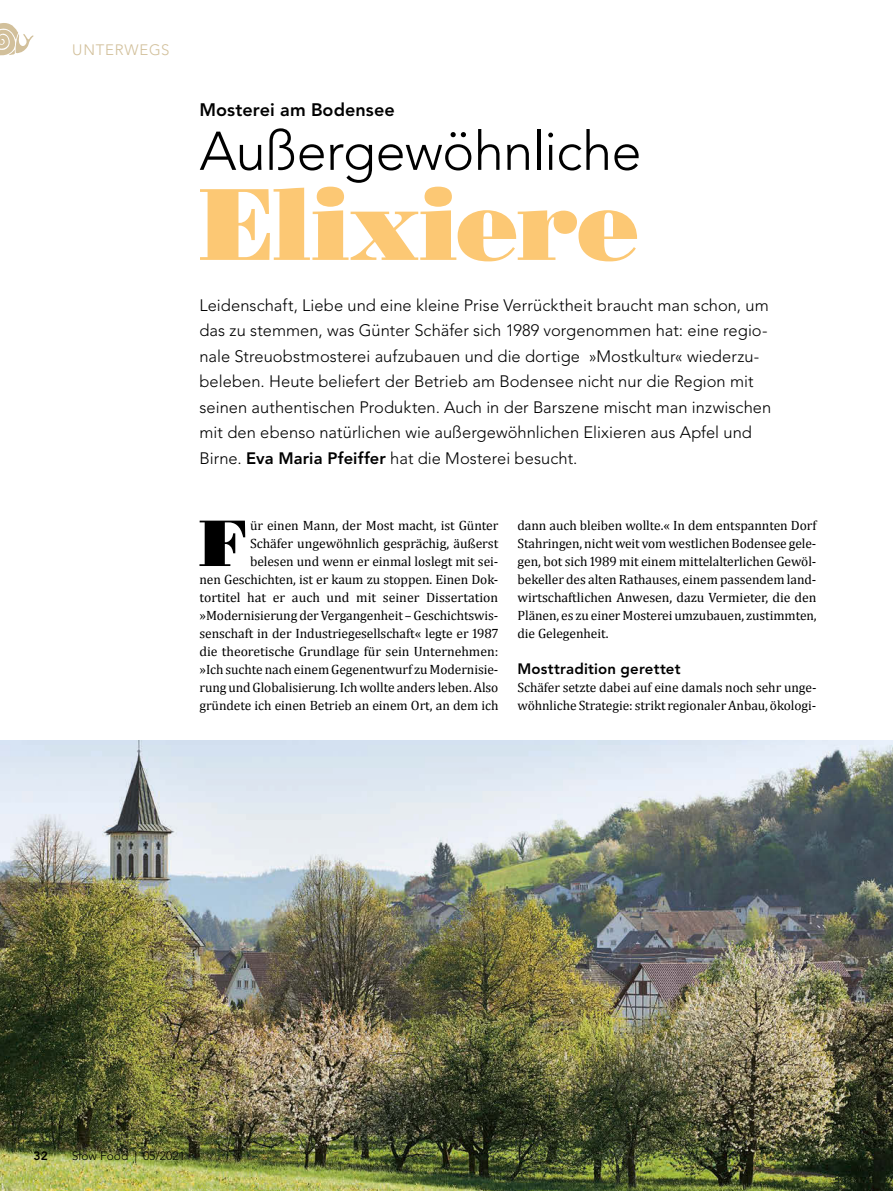
<style>
.page{position:relative;width:893px;height:1191px;background:#fff}
.page>*{position:absolute;margin:0;border:0;box-sizing:border-box;transform-origin:0 0}
.t1{font:102px "Bodoni LT Poster";letter-spacing:-.01em;color:#fcc874}
.t2{font:65.4px "Bodoni LT Poster";color:#000}
.t3{font:300 54px "Avenir LT Std";letter-spacing:-.01em;color:#000}
.t4{font:800 18px "Avenir LT Std";color:#000}
.t5{font:300 16.5px/25.5px "Avenir LT Std";color:#000}
.t6{font:800 15px "Avenir LT Std";letter-spacing:.01em;color:#000}
.t7{font:300 15px "Avenir LT Std";letter-spacing:.055em;color:#d2c09b}
.t8{font:13.5px/18px "Cambria";letter-spacing:-.005em;color:#000;text-align:right}
.t9{font:300 12px "Avenir LT Std";color:#000}
.t10{font:800 12px "Avenir LT Std";color:#000}
.s1{font-weight:800}
</style>
<div class="page">
<svg style="left:0;top:23px;width:34px;height:33px"></svg>
<img style="left:0;top:740px;width:893px;height:451px">
<p class="t7" style="left:72px;top:41px;width:99px">UNTERWEGS</p>
<h3 class="t4" style="left:199px;top:99px;width:197px">Mosterei am Bodensee</h3>
<h3 class="t3" style="left:199px;top:119px;width:443px">Außergewöhnliche</h3>
<h1 class="t1" style="left:199px;top:162px;width:441px">Elixiere</h1>
<p class="t5" style="left:199px;top:292px;width:573px">Leidenschaft, Liebe und eine kleine Prise Verrücktheit braucht man schon, um das zu stemmen, was Günter Schäfer sich 1989 vorgenommen hat: eine regio&shy;nale Streuobstmosterei aufzubauen und die dortige »Mostkultur« wiederzu&shy;beleben. Heute beliefert der Betrieb am Bodensee nicht nur die Region mit seinen authentischen Produkten. Auch in der Barszene mischt man inzwischen mit den ebenso natürlichen wie außergewöhnlichen Elixieren aus Apfel und Birne. <span class="s1">Eva Maria Pfeiffer</span> hat die Mosterei besucht.</p>
<p class="t8" style="left:199px;top:516px;width:300px">ür einen Mann, der Most macht, ist Günter<br>Schäfer ungewöhnlich gesprächig, äußerst<br>belesen und wenn er einmal loslegt mit sei-<br>nen Geschichten, ist er kaum zu stoppen. Einen Dok&shy;tortitel hat er auch und mit seiner Dissertation »Modernisierung der Vergangenheit – Geschichtswis&shy;senschaft in der Industriegesellschaft« legte er 1987 die theoretische Grundlage für sein Unternehmen: »Ich suchte nach einem Gegenentwurf zu Modernisie&shy;rung und Globalisierung. Ich wollte anders leben. Also gründete ich einen Betrieb an einem Ort, an dem ich</p>
<p class="t8" style="left:517px;top:516px;width:301px;text-align:justify">dann auch bleiben wollte.« In dem entspannten Dorf Stahringen, nicht weit vom westlichen Bodensee gele&shy;gen, bot sich 1989 mit einem mittelalterlichen Gewöl&shy;bekeller des alten Rathauses, einem passendem land&shy;wirtschaftlichen Anwesen, dazu Vermieter, die den Plänen, es zu einer Mosterei umzubauen, zustimmten, die Gelegenheit.</p>
<h2 class="t2" style="left:199px;top:503px;width:49px">F</h2>
<p class="t6" style="left:518px;top:660px;width:164px">Mosttradition gerettet</p>
<p class="t8" style="left:518px;top:678px;width:300px;text-align:left">Schäfer setzte dabei auf eine damals noch sehr unge&shy;wöhnliche Strategie: strikt regionaler Anbau, ökologi-</p>
<p class="t10" style="left:34px;top:1149px;width:16px">32</p>
<p class="t9" style="left:72px;top:1149px;width:115px">Slow Food | 05/2021</p>
</div>
